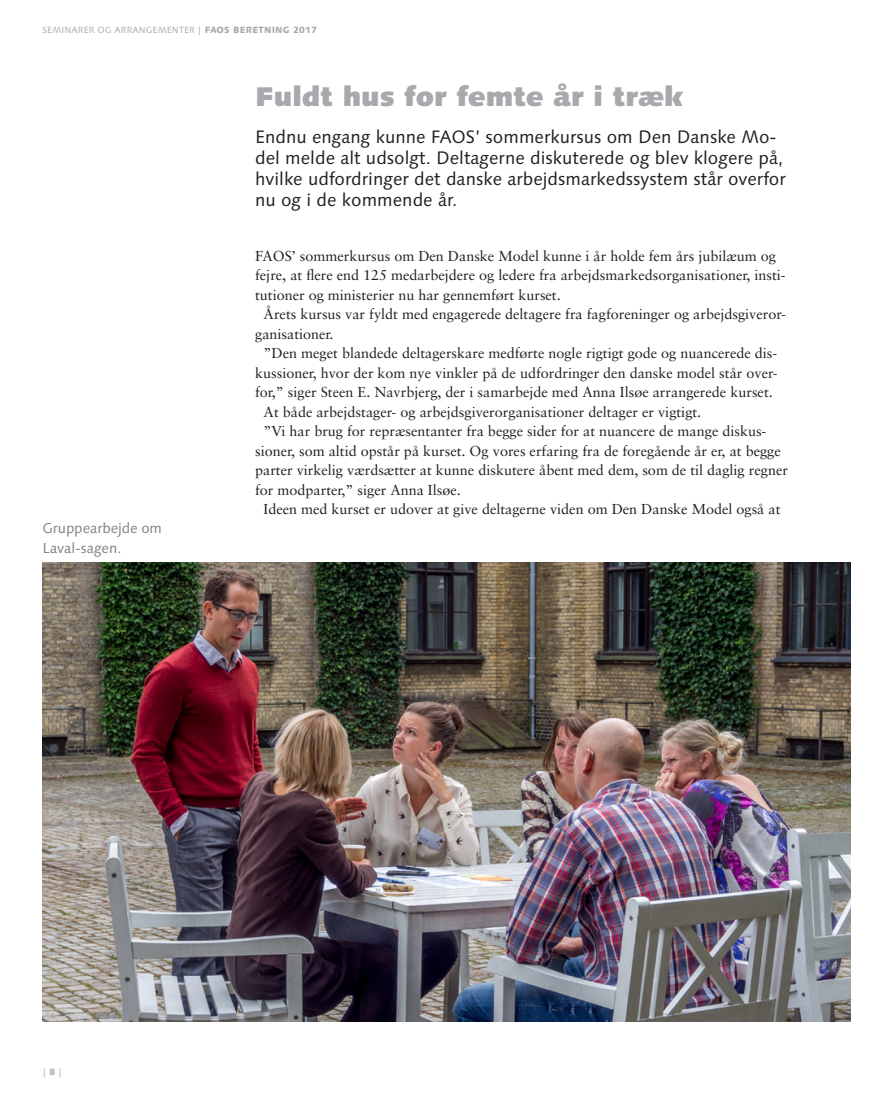
<style>
.page{position:relative;width:893px;height:1106px;background:#fff}
.page>*{position:absolute;margin:0;border:0;box-sizing:border-box;transform-origin:0 0}
.Ny_rubrik{font:900 27px "Linotype Syntax";letter-spacing:-.005em;color:#a8a9ad}
.Ny_underrubrik{font:18px/21px "Linotype Syntax";color:#231f20}
.Brød{font:14.4px/19.5px "Sabon";color:#231f20}
.Brød_start{font:14.4px/19.5px "Sabon";color:#231f20}
.Publkationer_Mellemr{font:14.4px/19.5px "Linotype Syntax";letter-spacing:-.01em;color:#808285}
.t1{font:9px "Linotype Syntax";letter-spacing:.02em;color:#a8a9ad}
.s1{font-weight:800}
</style>
<div class="page">
<img style="left:43px;top:563px;width:807px;height:458px">
<p class="t1" style="left:43px;top:24px;width:276px">SEMINARER OG ARRANGEMENTER | <span class="s1">FAOS BERETNING 2017</span></p>
<p class="Publkationer_Mellemr" style="left:43px;top:519px;width:121px">Gruppearbejde om<br>Laval-sagen.</p>
<p class="Ny_rubrik" style="left:255px;top:79px;width:430px">Fuldt hus for femte år i træk</p>
<p class="Ny_underrubrik" style="left:255px;top:126px;width:532px">Endnu engang kunne FAOS’ sommerkursus om Den Danske Mo&shy;del melde alt udsolgt. Deltagerne diskuterede og blev klogere på, hvilke udfordringer det danske arbejdsmarkedssystem står overfor nu og i de kommende år.</p>
<p class="Brød_start" style="left:255px;top:246px;width:532px">FAOS’ sommerkursus om Den Danske Model kunne i år holde fem års jubilæum og fejre, at flere end 125 medarbejdere og ledere fra arbejdsmarkedsorganisationer, insti&shy;tutioner og ministerier nu har gennemført kurset.</p>
<p class="Brød" style="left:255px;top:304px;width:532px;text-indent:9px">Årets kursus var fyldt med engagerede deltagere fra fagforeninger og arbejdsgiveror&shy;ganisationer.</p>
<p class="Brød" style="left:255px;top:343px;width:524px;text-align:center">”Den meget blandede deltagerskare medførte nogle rigtigt gode og nuancerede dis&shy;kussioner, hvor der kom nye vinkler på de udfordringer den danske model står over&shy;for,” siger Steen E. Navrbjerg, der i samarbejde med Anna Ilsøe arrangerede kurset.</p>
<p class="Brød" style="left:264px;top:402px;width:439px">At både arbejdstager- og arbejdsgiverorganisationer deltager er vigtigt.</p>
<p class="Brød" style="left:255px;top:421px;width:534px;text-indent:9px">”Vi har brug for repræsentanter fra begge sider for at nuancere de mange diskus&shy;sioner, som altid opstår på kurset. Og vores erfaring fra de foregående år er, at begge parter virkelig værdsætter at kunne diskutere åbent med dem, som de til daglig regner for modparter,” siger Anna Ilsøe.</p>
<p class="Brød" style="left:264px;top:499px;width:518px">Ideen med kurset er udover at give deltagerne viden om Den Danske Model også at</p>
<p class="t1" style="left:43px;top:1066px;width:21px">| <span class="s1">8</span> |</p>
</div>
